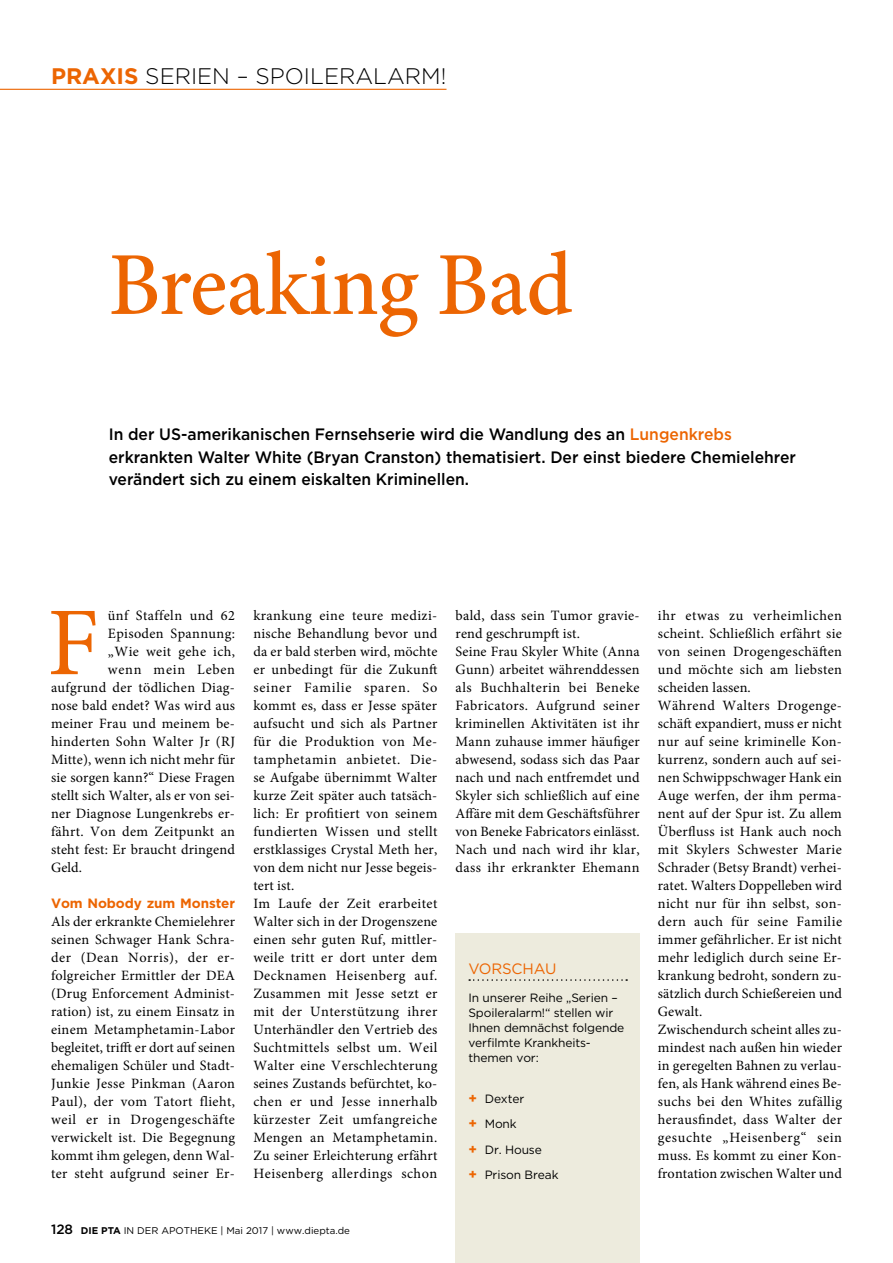
<style>
.page{position:relative;width:893px;height:1263px;background:#fff}
.page>*{position:absolute;margin:0;border:0;box-sizing:border-box;transform-origin:0 0}
.Praxis_Grundtext_Ini{font:97.2px "Minion Pro";color:#ec6502}
.Praxis_Titel{font:500 90px "Minion Pro";letter-spacing:-.01em;color:#ec6502}
.t1{font:300 22.5px "Gotham";color:#000}
.Praxis_Vorspann{font:500 16.5px/22.5px "Gotham";color:#000;scale:.95 1}
.t2{font:15px "Gotham";letter-spacing:-.01em;color:#ec6502}
.Praxis_Grundtext{font:14.25px/18px "Minion Pro";letter-spacing:.01em;color:#000;text-align:justify}
.Praxis_Grundtext_Ini-2{font:14.25px "Minion Pro";letter-spacing:.02em;color:#000}
.Praxis_Grundtext_Ini-3{font:14.25px "Minion Pro";letter-spacing:.05em;color:#000}
.Praxis_Grundtext-2{font:700 13.5px "Gotham";letter-spacing:-.01em;color:#ec6502}
.t3{font:500 13.5px "Gotham";color:#000}
.t4{font:12px/15px "Gotham";letter-spacing:-.01em;color:#000}
.t5{font:9.75px "Gotham";color:#000}
.s1{font-weight:700;color:#ec6502}
.s2{color:#ec6502}
.s3{font-weight:700}
.s4{font-weight:700;font-size:13.5px;color:#ec6502}
</style>
<div class="page">
<hr style="left:0;top:89px;width:446px;height:1px;background:#ec6502">
<div style="left:456px;top:934px;width:184px;height:329px;background:#edebdd"></div>
<svg style="left:469px;top:979px;width:158px;height:2px"></svg>
<p class="t1" style="left:51px;top:62px;width:397px"><span class="s1">PRAXIS</span> SERIEN – SPOILERALARM!</p>
<p class="Praxis_Titel" style="left:108px;top:224px;width:466px">Breaking Bad</p>
<p class="Praxis_Vorspann" style="left:109px;top:423px;width:725px">In der US-amerikanischen Fernsehserie wird die Wandlung des an <span class="s2">Lungenkrebs </span>erkrankten Walter White (Bryan Cranston) thematisiert. Der einst biedere Chemielehrer verändert sich zu einem eiskalten Kriminellen.</p>
<p class="Praxis_Grundtext_Ini" style="left:47px;top:578px;width:53px">F</p>
<p class="Praxis_Grundtext_Ini-2" style="left:108px;top:606px;width:129px">ünf Staffeln und 62</p>
<p class="Praxis_Grundtext_Ini-2" style="left:108px;top:624px;width:129px">Episoden Spannung:</p>
<p class="Praxis_Grundtext_Ini-2" style="left:108px;top:642px;width:129px">„Wie weit gehe ich,</p>
<p class="Praxis_Grundtext_Ini-3" style="left:108px;top:660px;width:129px">wenn mein Leben</p>
<p class="Praxis_Grundtext_Ini-2" style="left:51px;top:678px;width:186px">aufgrund der tödlichen Diag-</p>
<p class="Praxis_Grundtext_Ini-2" style="left:51px;top:696px;width:185px">nose bald endet? Was wird aus</p>
<p class="Praxis_Grundtext_Ini-2" style="left:51px;top:714px;width:186px">meiner Frau und meinem be-</p>
<p class="Praxis_Grundtext_Ini-2" style="left:51px;top:732px;width:185px">hinderten Sohn Walter Jr (RJ</p>
<p class="Praxis_Grundtext_Ini-2" style="left:51px;top:750px;width:185px">Mitte), wenn ich nicht mehr für</p>
<p class="Praxis_Grundtext_Ini-2" style="left:51px;top:768px;width:186px">sie sorgen kann?“ Diese Fragen</p>
<p class="Praxis_Grundtext_Ini-2" style="left:51px;top:786px;width:186px">stellt sich Walter, als er von sei-</p>
<p class="Praxis_Grundtext_Ini-2" style="left:51px;top:804px;width:186px">ner Diagnose Lungenkrebs er-</p>
<p class="Praxis_Grundtext_Ini-2" style="left:51px;top:822px;width:186px">fährt. Von dem Zeitpunkt an</p>
<p class="Praxis_Grundtext_Ini-2" style="left:51px;top:840px;width:185px">steht fest: Er braucht dringend</p>
<p class="Praxis_Grundtext_Ini-2" style="left:51px;top:858px;width:33px">Geld.</p>
<p class="Praxis_Grundtext-2" style="left:51px;top:894px;width:185px">Vom Nobody zum Monster</p>
<p class="Praxis_Grundtext" style="left:51px;top:913px;width:186px">Als der erkrankte Chemielehrer seinen Schwager Hank Schra&shy;der (Dean Norris), der er&shy;folgreicher Ermittler der DEA (Drug Enforcement Administ&shy;ration) ist, zu einem Einsatz in einem Metamphetamin-Labor begleitet, trifft er dort auf seinen ehemaligen Schüler und Stadt-Junkie Jesse Pinkman (Aaron Paul), der vom Tatort flieht, weil er in Drogengeschäfte verwickelt ist. Die Begegnung kommt ihm gelegen, denn Wal&shy;ter steht aufgrund seiner Er-</p>
<p class="Praxis_Grundtext" style="left:253px;top:607px;width:186px">krankung eine teure medizi&shy;nische Behandlung bevor und da er bald sterben wird, möchte er unbedingt für die Zukunft seiner Familie sparen. So kommt es, dass er Jesse später aufsucht und sich als Partner für die Produktion von Me&shy;tamphetamin anbietet. Die&shy;se Aufgabe übernimmt Walter kurze Zeit später auch tatsäch&shy;lich: Er profitiert von seinem fundierten Wissen und stellt erstklassiges Crystal Meth her, von dem nicht nur Jesse begeis&shy;tert ist.</p>
<p class="Praxis_Grundtext" style="left:253px;top:895px;width:186px">Im Laufe der Zeit erarbeitet Walter sich in der Drogenszene einen sehr guten Ruf, mittler&shy;weile tritt er dort unter dem Decknamen Heisenberg auf.<br>Zusammen mit Jesse setzt er mit der Unterstützung ihrer Unterhändler den Vertrieb des Suchtmittels selbst um. Weil Walter eine Verschlechterung seines Zustands befürchtet, ko&shy;chen er und Jesse innerhalb kürzester Zeit umfangreiche Mengen an Metamphetamin.<br>Zu seiner Erleichterung erfährt Heisenberg allerdings schon</p>
<p class="t3" style="left:51px;top:1220px;width:24px">128</p>
<p class="t5" style="left:81px;top:1224px;width:271px"><span class="s3">DIE PTA</span> IN DER APOTHEKE | Mai 2017 | www.diepta.de</p>
<p class="Praxis_Grundtext" style="left:456px;top:607px;width:186px">bald, dass sein Tumor gravie&shy;rend geschrumpft ist.</p>
<p class="Praxis_Grundtext" style="left:456px;top:643px;width:186px">Seine Frau Skyler White (Anna Gunn) arbeitet währenddessen als Buchhalterin bei Beneke Fabricators. Aufgrund seiner kriminellen Aktivitäten ist ihr Mann zuhause immer häufiger abwesend, sodass sich das Paar nach und nach entfremdet und Skyler sich schließlich auf eine Affäre mit dem Geschäftsführer von Beneke Fabricators einlässt.<br>Nach und nach wird ihr klar, dass ihr erkrankter Ehemann</p>
<p class="t2" style="left:468px;top:959px;width:90px">VORSCHAU</p>
<p class="t4" style="left:468px;top:990px;width:157px">In unserer Reihe „Serien –<br>Spoileralarm!“ stellen wir<br>Ihnen demnächst folgende verfilmte Krankheits&shy;themen vor:</p>
<p class="t4" style="left:468px;top:1091px;width:57px"><span class="s4">+</span> Dexter</p>
<p class="t4" style="left:468px;top:1116px;width:50px"><span class="s4">+</span> Monk</p>
<p class="t4" style="left:468px;top:1142px;width:75px"><span class="s4">+</span> Dr. House</p>
<p class="t4" style="left:468px;top:1167px;width:92px"><span class="s4">+</span> Prison Break</p>
<p class="Praxis_Grundtext" style="left:658px;top:607px;width:186px">ihr etwas zu verheimlichen scheint. Schließlich erfährt sie von seinen Drogengeschäften und möchte sich am liebsten scheiden lassen.</p>
<p class="Praxis_Grundtext" style="left:658px;top:697px;width:186px">Während Walters Drogenge&shy;schäft expandiert, muss er nicht nur auf seine kriminelle Kon&shy;kurrenz, sondern auch auf sei&shy;nen Schwippschwager Hank ein Auge werfen, der ihm perma&shy;nent auf der Spur ist. Zu allem Überfluss ist Hank auch noch mit Skylers Schwester Marie Schrader (Betsy Brandt) verhei&shy;ratet. Walters Doppelleben wird nicht nur für ihn selbst, son&shy;dern auch für seine Familie immer gefährlicher. Er ist nicht mehr lediglich durch seine Er&shy;krankung bedroht, sondern zu&shy;sätzlich durch Schießereien und Gewalt.</p>
<p class="Praxis_Grundtext" style="left:658px;top:1021px;width:186px">Zwischendurch scheint alles zu&shy;mindest nach außen hin wieder in geregelten Bahnen zu verlau&shy;fen, als Hank während eines Be&shy;suchs bei den Whites zufällig herausfindet, dass Walter der gesuchte „Heisenberg“ sein muss. Es kommt zu einer Kon&shy;frontation zwischen Walter und</p>
</div>
